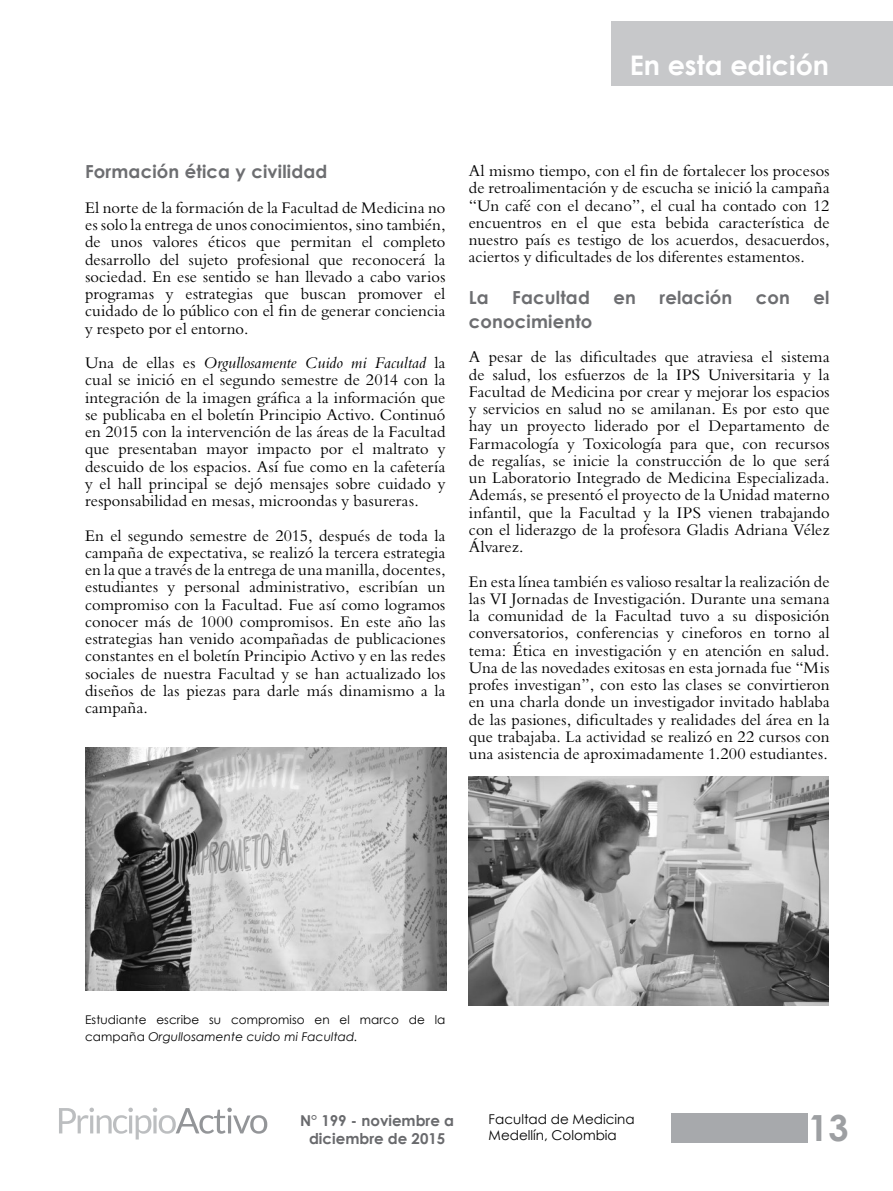
<style>
.page{position:relative;width:893px;height:1191px;background:#fff}
.page>*{position:absolute;margin:0;border:0;box-sizing:border-box;transform-origin:0 0}
.t1{font:700 36px "Century Gothic";color:#9d9fa2}
.t2{font:700 27px "Century Gothic";color:#fff}
.t3{font:700 18px "Century Gothic";letter-spacing:.01em;color:#6d6e71}
.t4{font:15.75px/17.2px "Bergamo Std";letter-spacing:.01em;color:#000;text-align:justify}
.t5{font:700 15px/18px "Century Gothic";color:#696a6d;text-align:center}
.t6{font:13.5px/16.2px "Century Gothic";color:#000}
.t7{font:12px/17.2px "Century Gothic";letter-spacing:.01em;color:#000}
.s1{font-style:italic}
</style>
<div class="page">
<svg style="left:59px;top:1107px;width:208px;height:32px"></svg>
<div style="left:671px;top:1113px;width:137px;height:30px;background:#a7a9ac"></div>
<img style="left:86px;top:747px;width:361px;height:243px">
<img style="left:468px;top:776px;width:361px;height:229px">
<div style="left:611px;top:21px;width:282px;height:65px;background:#c7c8ca"></div>
<h2 class="t2" style="left:630px;top:45px;width:201px">En esta edición</h2>
<p class="t3" style="left:85px;top:158px;width:244px">Formación ética y civilidad</p>
<p class="t4" style="left:85px;top:199px;width:362px">El norte de la formación de la Facultad de Medicina no es solo la entrega de unos conocimientos, sino también, de unos valores éticos que permitan el completo desarrollo del sujeto profesional que reconocerá la sociedad. En ese sentido se han llevado a cabo varios programas y estrategias que buscan promover el cuidado de lo público con el fin de generar conciencia y respeto por el entorno.</p>
<p class="t4" style="left:85px;top:354px;width:362px">Una de ellas es <span class="s1">Orgullosamente Cuido mi Facultad</span> la cual se inició en el segundo semestre de 2014 con la integración de la imagen gráfica a la información que se publicaba en el boletín Principio Activo. Continuó en 2015 con la intervención de las áreas de la Facultad que presentaban mayor impacto por el maltrato y descuido de los espacios. Así fue como en la cafetería y el hall principal se dejó mensajes sobre cuidado y responsabilidad en mesas, microondas y basureras.</p>
<p class="t4" style="left:85px;top:527px;width:362px">En el segundo semestre de 2015, después de toda la campaña de expectativa, se realizó la tercera estrategia en la que a través de la entrega de una manilla, docentes, estudiantes y personal administrativo, escribían un compromiso con la Facultad. Fue así como logramos conocer más de 1000 compromisos. En este año las estrategias han venido acompañadas de publicaciones constantes en el boletín Principio Activo y en las redes sociales de nuestra Facultad y se han actualizado los diseños de las piezas para darle más dinamismo a la campaña.</p>
<p class="t4" style="left:469px;top:162px;width:362px">Al mismo tiempo, con el fin de fortalecer los procesos de retroalimentación y de escucha se inició la campaña “Un café con el decano”, el cual ha contado con 12 encuentros en el que esta bebida característica de nuestro país es testigo de los acuerdos, desacuerdos, aciertos y dificultades de los diferentes estamentos.</p>
<p class="t3" style="left:469px;top:283px;width:21px">La</p>
<p class="t3" style="left:512px;top:283px;width:79px">Facultad</p>
<p class="t3" style="left:613px;top:283px;width:24px">en</p>
<p class="t3" style="left:659px;top:283px;width:74px">relación</p>
<p class="t3" style="left:756px;top:283px;width:36px">con</p>
<p class="t3" style="left:813px;top:283px;width:18px">el</p>
<p class="t3" style="left:469px;top:307px;width:125px">conocimiento</p>
<p class="t4" style="left:469px;top:348px;width:362px">A pesar de las dificultades que atraviesa el sistema de salud, los esfuerzos de la IPS Universitaria y la Facultad de Medicina por crear y mejorar los espacios y servicios en salud no se amilanan. Es por esto que hay un proyecto liderado por el Departamento de Farmacología y Toxicología para que, con recursos de regalías, se inicie la construcción de lo que será un Laboratorio Integrado de Medicina Especializada.<br>Además, se presentó el proyecto de la Unidad materno infantil, que la Facultad y la IPS vienen trabajando con el liderazgo de la profesora Gladis Adriana Vélez Álvarez.</p>
<p class="t4" style="left:469px;top:572px;width:362px">En esta línea también es valioso resaltar la realización de las VI Jornadas de Investigación. Durante una semana la comunidad de la Facultad tuvo a su disposición conversatorios, conferencias y cineforos en torno al tema: Ética en investigación y en atención en salud.<br>Una de las novedades exitosas en esta jornada fue “Mis profes investigan”, con esto las clases se convirtieron en una charla donde un investigador invitado hablaba de las pasiones, dificultades y realidades del área en la que trabajaba. La actividad se realizó en 22 cursos con una asistencia de aproximadamente 1.200 estudiantes.</p>
<p class="t7" style="left:85px;top:1010px;width:362px">Estudiante escribe su compromiso en el marco de la campaña <span class="s1">Orgullosamente cuido mi Facultad.</span></p>
<p class="t6" style="left:489px;top:1111px;width:147px">Facultad de Medicina<br>Medellín, Colombia</p>
<p class="t5" style="left:300px;top:1111px;width:155px">N° 199 - noviembre a diciembre de 2015</p>
<h1 class="t1" style="left:808px;top:1100px;width:42px">13</h1>
</div>
